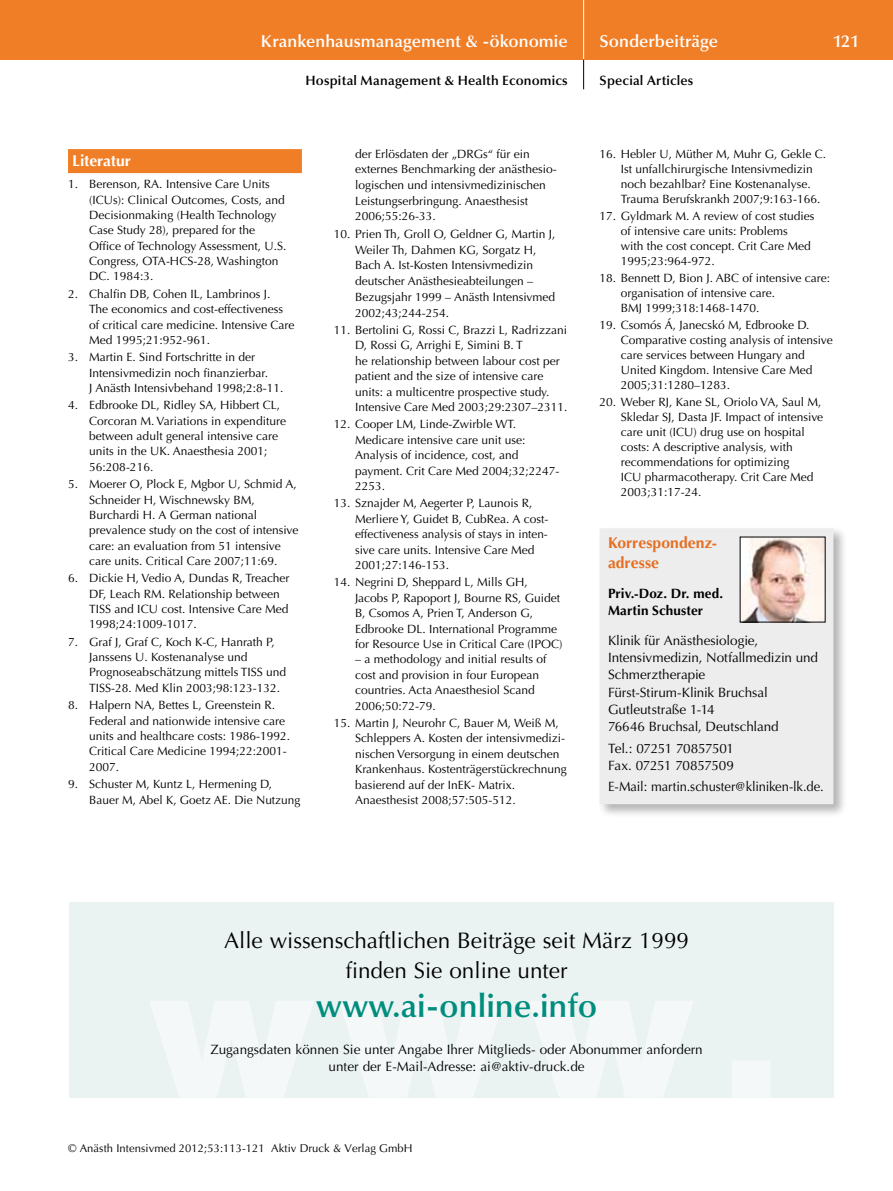
<style>
.page{position:relative;width:893px;height:1191px;background:#fff}
.page>*{position:absolute;margin:0;border:0;box-sizing:border-box;transform-origin:0 0}
.t1{font:600 33px "Optima";color:#008d7e}
.t2{font:22.5px/30px "Optima";color:#000;text-align:center}
.t3{font:600 17.25px "Optima";color:#fff}
.t4{font:700 15.75px/19.5px "Optima";color:#e56f24}
.t5{font:700 15.75px "Optima";letter-spacing:-.005em;color:#fff}
.t6{font:13.5px/17.2px "Optima";color:#000}
.t7{font:600 13.5px "Optima";letter-spacing:.015em;color:#000}
.t8{font:13.5px "Optima";color:#000;scale:.96 1}
.t9{font:13.5px/17.2px "Optima";letter-spacing:-.025em;color:#000}
.t10{font:700 13.5px/17.2px "Optima";letter-spacing:.005em;color:#000}
.t11{font:12px/15.3px "Optima";color:#000}
.t12{font:11.25px "Optima";letter-spacing:.005em;color:#000}
</style>
<div class="page">
<div style="left:0;top:0;width:893px;height:60px;background:#f07e26"></div>
<hr style="left:583px;top:0;width:1px;height:60px;background:#fff">
<svg style="left:583px;top:60px;width:1px;height:29px"></svg>
<div style="left:68px;top:149px;width:234px;height:24px;background:#f07e26"></div>
<div style="left:597px;top:526px;width:250px;height:292px;background:#000;opacity:.3"></div>
<div style="left:600px;top:528px;width:233px;height:276px;background:#ededed"></div>
<img style="left:742px;top:539px;width:81px;height:81px">
<div style="left:69px;top:901px;width:764px;height:196px;background:#ebf3f2"></div>
<h3 class="t3" style="left:261px;top:31px;width:308px">Krankenhausmanagement &amp; -ökonomie</h3>
<h3 class="t3" style="left:600px;top:31px;width:120px">Sonderbeiträge</h3>
<h3 class="t3" style="left:833px;top:31px;width:28px">121</h3>
<p class="t7" style="left:306px;top:73px;width:264px">Hospital Management &amp; Health Economics</p>
<p class="t7" style="left:600px;top:73px;width:95px">Special Articles</p>
<h3 class="t5" style="left:72px;top:152px;width:60px">Literatur</h3>
<p class="t11" style="left:89px;top:177px;width:199px;text-indent:-21px">1. Berenson, RA. Intensive Care Units (ICUs): Clinical Outcomes, Costs, and Decisionmaking (Health Technology Case Study 28), prepared for the Office of Technology Assessment, U.S.<br>Congress, OTA-HCS-28, Washington DC. 1984:3.</p>
<p class="t11" style="left:89px;top:286px;width:207px;text-indent:-21px">2. Chalfin DB, Cohen IL, Lambrinos J.<br>The economics and cost-effectiveness of critical care medicine. Intensive Care Med 1995;21:952-961.</p>
<p class="t11" style="left:89px;top:350px;width:196px;text-indent:-21px">3. Martin E. Sind Fortschritte in der<br>Intensivmedizin noch finanzierbar.<br>J Anästh Intensivbehand 1998;2:8-11.</p>
<p class="t11" style="left:89px;top:398px;width:198px;text-indent:-21px">4. Edbrooke DL, Ridley SA, Hibbert CL,<br>Corcoran M. Variations in expenditure between adult general intensive care units in the UK. Anaesthesia 2001;<br>56:208-216.</p>
<p class="t11" style="left:89px;top:476px;width:211px;text-indent:-21px">5. Moerer O, Plock E, Mgbor U, Schmid A, Schneider H, Wischnewsky BM, Burchardi H. A German national prevalence study on the cost of intensive care: an evaluation from 51 intensive care units. Critical Care 2007;11:69.</p>
<p class="t11" style="left:89px;top:571px;width:202px;text-indent:-21px">6. Dickie H, Vedio A, Dundas R, Treacher DF, Leach RM. Relationship between TISS and ICU cost. Intensive Care Med 1998;24:1009-1017.</p>
<p class="t11" style="left:89px;top:634px;width:198px;text-indent:-21px">7. Graf J, Graf C, Koch K-C, Hanrath P, Janssens U. Kostenanalyse und Prognoseabschätzung mittels TISS und TISS-28. Med Klin 2003;98:123-132.</p>
<p class="t11" style="left:89px;top:697px;width:202px;text-indent:-21px">8. Halpern NA, Bettes L, Greenstein R.<br>Federal and nationwide intensive care units and healthcare costs: 1986-1992.<br>Critical Care Medicine 1994;22:2001-<br>2007.</p>
<p class="t11" style="left:89px;top:776px;width:213px;text-indent:-21px">9. Schuster M, Kuntz L, Hermening D,<br>Bauer M, Abel K, Goetz AE. Die Nutzung</p>
<p class="t11" style="left:355px;top:146px;width:202px">der Erlösdaten der „DRGs“ für ein externes Benchmarking der anästhesio&shy;logischen und intensivmedizinischen Leistungserbringung. Anaesthesist 2006;55:26-33.</p>
<p class="t11" style="left:355px;top:226px;width:202px;text-indent:-21px">10. Prien Th, Groll O, Geldner G, Martin J, Weiler Th, Dahmen KG, Sorgatz H, Bach A. Ist-Kosten Intensivmedizin deutscher Anästhesieabteilungen – Bezugsjahr 1999 – Anästh Intensivmed 2002;43;244-254.</p>
<p class="t11" style="left:355px;top:322px;width:214px;text-indent:-21px">11. Bertolini G, Rossi C, Brazzi L, Radrizzani D, Rossi G, Arrighi E, Simini B. T<br>he relationship between labour cost per patient and the size of intensive care units: a multicentre prospective study.<br>Intensive Care Med 2003;29:2307–2311.</p>
<p class="t11" style="left:355px;top:417px;width:206px;text-indent:-21px">12. Cooper LM, Linde-Zwirble WT.<br>Medicare intensive care unit use:<br>Analysis of incidence, cost, and payment. Crit Care Med 2004;32;2247-<br>2253.</p>
<p class="t11" style="left:355px;top:496px;width:195px;text-indent:-21px">13. Sznajder M, Aegerter P, Launois R, Merliere Y, Guidet B, CubRea. A cost&shy;effectiveness analysis of stays in inten&shy;sive care units. Intensive Care Med 2001;27:146-153.</p>
<p class="t11" style="left:355px;top:575px;width:209px;text-indent:-21px">14. Negrini D, Sheppard L, Mills GH, Jacobs P, Rapoport J, Bourne RS, Guidet B, Csomos A, Prien T, Anderson G, Edbrooke DL. International Programme for Resource Use in Critical Care (IPOC)</p>
<p class="t11" style="left:355px;top:652px;width:193px">– a methodology and initial results of cost and provision in four European countries. Acta Anaesthesiol Scand<br>2006;50:72-79.</p>
<p class="t11" style="left:355px;top:715px;width:213px;text-indent:-21px">15. Martin J, Neurohr C, Bauer M, Weiß M, Schleppers A. Kosten der intensivmedizi&shy;nischen Versorgung in einem deutschen Krankenhaus. Kostenträgerstückrechnung basierend auf der InEK- Matrix.<br>Anaesthesist 2008;57:505-512.</p>
<p class="t11" style="left:621px;top:146px;width:207px;text-indent:-21px">16. Hebler U, Müther M, Muhr G, Gekle C.<br>Ist unfallchirurgische Intensivmedizin noch bezahlbar? Eine Kostenanalyse.<br>Trauma Berufskrankh 2007;9:163-166.</p>
<p class="t11" style="left:621px;top:208px;width:195px;text-indent:-21px">17. Gyldmark M. A review of cost studies of intensive care units: Problems<br>with the cost concept. Crit Care Med<br>1995;23:964-972.</p>
<p class="t11" style="left:621px;top:270px;width:211px;text-indent:-21px">18. Bennett D, Bion J. ABC of intensive care: organisation of intensive care.<br>BMJ 1999;318:1468-1470.</p>
<p class="t11" style="left:621px;top:318px;width:213px;text-indent:-21px">19. Csomós Á, Janecskó M, Edbrooke D.<br>Comparative costing analysis of intensive care services between Hungary and United Kingdom. Intensive Care Med 2005;31:1280–1283.</p>
<p class="t11" style="left:621px;top:395px;width:204px;text-indent:-21px">20. Weber RJ, Kane SL, Oriolo VA, Saul M, Skledar SJ, Dasta JF. Impact of intensive care unit (ICU) drug use on hospital costs: A descriptive analysis, with recommendations for optimizing<br>ICU pharmacotherapy. Crit Care Med 2003;31:17-24.</p>
<h3 class="t4" style="left:608px;top:533px;width:110px">Korrespondenz&shy;adresse</h3>
<p class="t10" style="left:608px;top:585px;width:117px">Priv.-Doz. Dr. med.<br>Martin Schuster</p>
<p class="t6" style="left:608px;top:632px;width:212px">Klinik für Anästhesiologie,<br>Intensivmedizin, Notfallmedizin und<br>Schmerztherapie<br>Fürst-Stirum-Klinik Bruchsal<br>Gutleutstraße 1-14<br>76646 Bruchsal, Deutschland</p>
<p class="t9" style="left:608px;top:739px;width:127px">Tel.: 07251 70857501<br>Fax. 07251 70857509</p>
<p class="t8" style="left:608px;top:779px;width:226px">E-Mail: martin.schuster@kliniken-lk.de.</p>
<h2 class="t2" style="left:224px;top:925px;width:467px">Alle wissenschaftlichen Beiträge seit März 1999 finden Sie online unter</h2>
<h1 class="t1" style="left:316px;top:986px;width:283px">www.ai-online.info</h1>
<p class="t6" style="left:210px;top:1041px;width:494px;line-height:16.5px;text-align:center">Zugangsdaten können Sie unter Angabe Ihrer Mitglieds- oder Abonummer anfordern unter der E-Mail-Adresse: ai@aktiv-druck.de</p>
<p class="t12" style="left:68px;top:1142px;width:346px">© Anästh Intensivmed 2012;53:113-121 Aktiv Druck &amp; Verlag GmbH</p>
</div>
